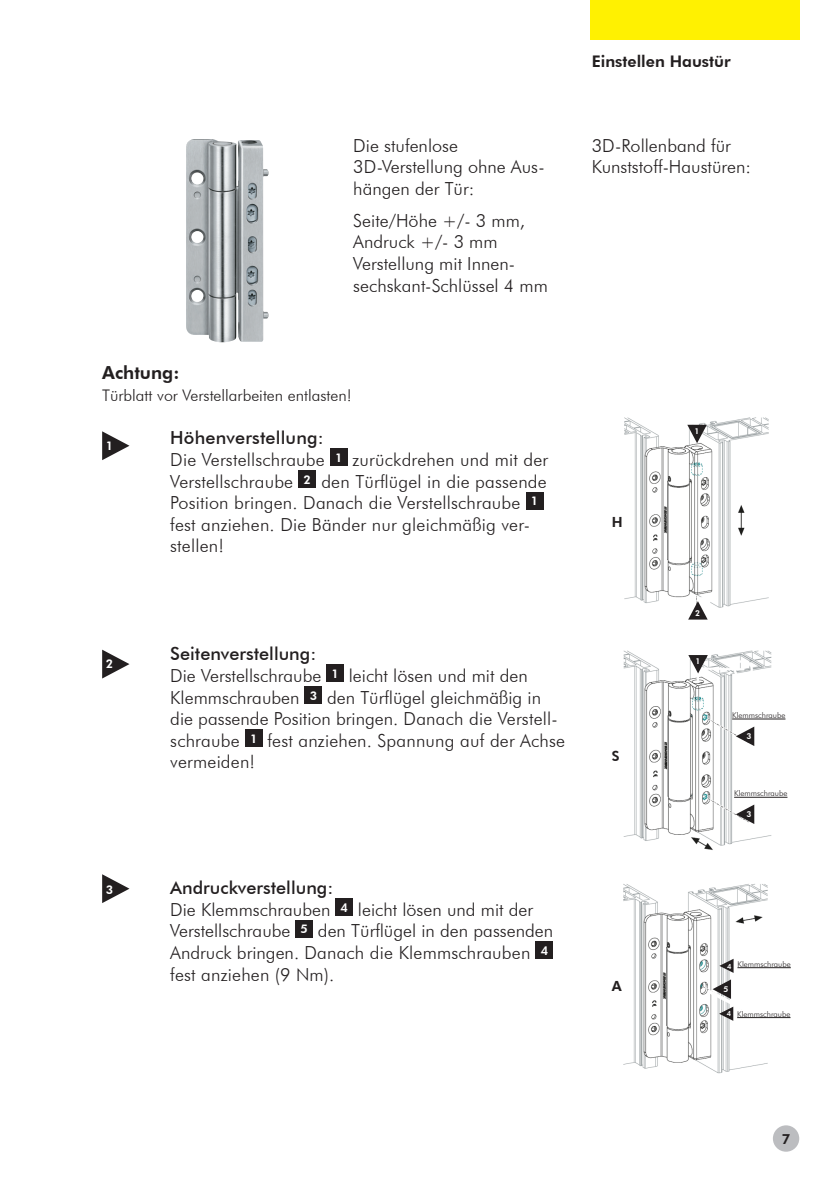
<style>
.page{position:relative;width:840px;height:1191px;background:#fff}
.page>*{position:absolute;margin:0;border:0;box-sizing:border-box;transform-origin:0 0}
.t1{font:300 18px/21.6px "Futura BT";color:#231f20}
.t2{font:800 18px "Futura BT";color:#231f20}
.t3{font:300 16px "Futura BT";color:#231f20}
.t4{font:800 16px "Futura BT";color:#231f20}
.t5{font:800 14px "Futura BT";color:#231f20}
.t6{font:800 12px "Futura BT";color:#fff}
.t7{font:800 8.2px "Futura BT";color:#fff}
.t8{font:300 8px "Futura BT";color:#231f20}
.s1{font-weight:500}
.s2{font-weight:800;font-size:7px;color:#fff}
</style>
<div class="page">
<div style="left:590px;top:0;width:209px;height:40px;background:#fff101"></div>
<div style="left:772px;top:1125px;width:26px;height:26px;background:#bcbdc0;border-radius:50%"></div>
<div style="left:330px;top:449px;width:17px;height:17px;background:#231f20"></div>
<div style="left:298px;top:470px;width:17px;height:17px;background:#231f20"></div>
<div style="left:526px;top:492px;width:17px;height:17px;background:#231f20"></div>
<div style="left:326px;top:665px;width:17px;height:17px;background:#231f20"></div>
<div style="left:305px;top:686px;width:17px;height:17px;background:#231f20"></div>
<div style="left:245px;top:730px;width:17px;height:17px;background:#231f20"></div>
<div style="left:335px;top:898px;width:17px;height:17px;background:#231f20"></div>
<div style="left:295px;top:920px;width:17px;height:17px;background:#231f20"></div>
<div style="left:535px;top:942px;width:17px;height:17px;background:#231f20"></div>
<img style="left:186px;top:139px;width:82px;height:203px">
<svg style="left:102px;top:431px;width:27px;height:29px"></svg>
<svg style="left:102px;top:649px;width:27px;height:29px"></svg>
<svg style="left:102px;top:874px;width:27px;height:29px"></svg>
<img style="left:624px;top:417px;width:144px;height:191px">
<svg style="left:687px;top:425px;width:19px;height:18px"></svg>
<svg style="left:687px;top:601px;width:20px;height:18px"></svg>
<img style="left:623px;top:650px;width:148px;height:200px">
<svg style="left:735px;top:726px;width:18px;height:20px"></svg>
<hr style="left:731px;top:718px;width:54px;height:1px;background:#231f20">
<hr style="left:733px;top:797px;width:54px;height:1px;background:#231f20">
<svg style="left:735px;top:804px;width:18px;height:20px"></svg>
<svg style="left:688px;top:655px;width:19px;height:18px"></svg>
<img style="left:623px;top:884px;width:144px;height:190px">
<hr style="left:737px;top:967px;width:53px;height:1px;background:#231f20">
<svg style="left:719px;top:958px;width:14px;height:15px"></svg>
<hr style="left:736px;top:1017px;width:54px;height:1px;background:#231f20">
<svg style="left:706px;top:979px;width:51px;height:41px"></svg>
<p class="t1" style="left:353px;top:134px;width:193px">Die stufenlose<br>3D-Verstellung ohne Aus&shy;hängen der Tür:</p>
<p class="t1" style="left:353px;top:209px;width:196px">Seite/Höhe +/- 3 mm,<br>Andruck +/- 3 mm<br>Verstellung mit Innen&shy;sechskant-Schlüssel 4 mm</p>
<p class="t4" style="left:591px;top:52px;width:140px">Einstellen Haustür</p>
<p class="t1" style="left:591px;top:134px;width:161px">3D-Rollenband für<br>Kunststoff-Haustüren:</p>
<p class="t2" style="left:102px;top:362px;width:79px">Achtung:</p>
<p class="t3" style="left:102px;top:386px;width:251px">Türblatt vor Verstellarbeiten entlasten!</p>
<p class="t1" style="left:170px;top:427px;width:379px"><span class="s1">Höhenverstellung:<br></span>Die Verstellschraube <sup>1</sup> zurückdrehen und mit der Verstellschraube <sup>2</sup> den Türflügel in die passende Position bringen. Danach die Verstellschraube <sup>1 </sup>fest anziehen. Die Bänder nur gleichmäßig ver&shy;stellen!</p>
<p class="t6" style="left:106px;top:439px;width:9px">1</p>
<p class="t6" style="left:106px;top:656px;width:9px">2</p>
<p class="t6" style="left:106px;top:882px;width:9px">3</p>
<p class="t1" style="left:170px;top:643px;width:396px"><span class="s1">Seitenverstellung:<br></span>Die Verstellschraube <sup>1</sup> leicht lösen und mit den Klemmschrauben <sup>3</sup> den Türflügel gleichmäßig in die passende Position bringen. Danach die Verstell&shy;schraube <sup>1</sup> fest anziehen. Spannung auf der Achse vermeiden!</p>
<p class="t1" style="left:170px;top:876px;width:384px"><span class="s1">Andruckverstellung:<br></span>Die Klemmschrauben <sup>4</sup> leicht lösen und mit der Verstellschraube <sup>5</sup> den Türflügel in den passenden Andruck bringen. Danach die Klemmschrauben <sup>4 </sup>fest anziehen (9 Nm).</p>
<p class="t5" style="left:611px;top:514px;width:12px">H</p>
<p class="t5" style="left:611px;top:747px;width:9px">S</p>
<p class="t5" style="left:611px;top:977px;width:11px">A</p>
<p class="t7" style="left:694px;top:426px;width:6px">1</p>
<p class="t7" style="left:694px;top:608px;width:6px">2</p>
<p class="t7" style="left:695px;top:656px;width:6px">1</p>
<p class="t8" style="left:731px;top:710px;width:55px">Klemmschraube</p>
<p class="t7" style="left:746px;top:731px;width:6px">3</p>
<p class="t8" style="left:733px;top:788px;width:55px">Klemmschraube</p>
<p class="t7" style="left:746px;top:809px;width:6px">3</p>
<p class="t8" style="left:726px;top:959px;width:65px"><sub>4</sub> Klemmschraube</p>
<p class="t7" style="left:723px;top:984px;width:6px">5</p>
<p class="t8" style="left:726px;top:1009px;width:65px"><span class="s2">4</span> Klemmschraube</p>
<p class="t5" style="left:781px;top:1130px;width:10px">7</p>
</div>
